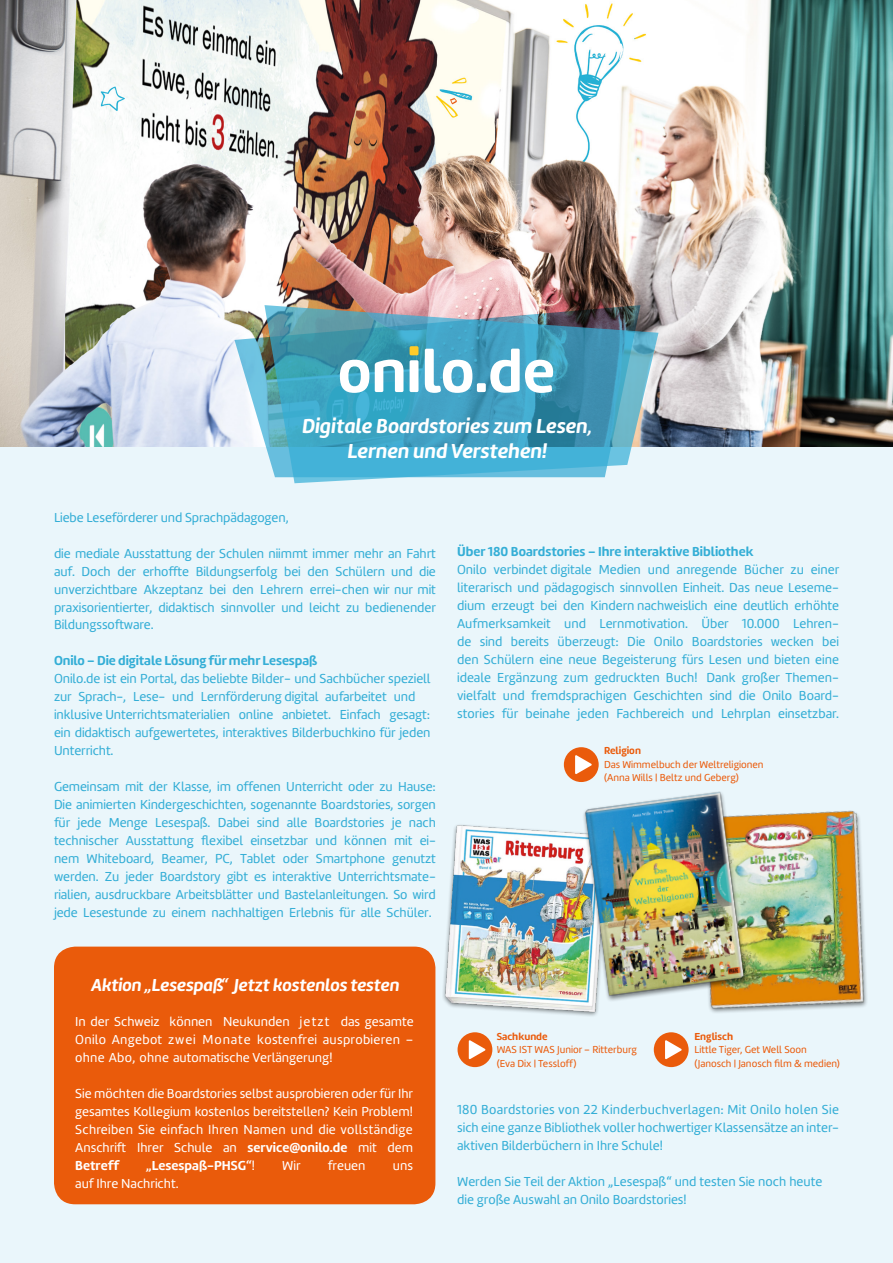
<style>
.page{position:relative;width:893px;height:1263px;background:#eaf6fb}
.page>*{position:absolute;margin:0;border:0;box-sizing:border-box;transform-origin:0 0}
.t1{font:21px/25.2px "Marine Rounded Bold Italic";color:#fff;text-align:center}
.t2{font:18px "Marine Rounded Bold Italic";letter-spacing:-.005em;color:#fff}
.t3{font:13.5px/18px "Marine Rounded Regular";letter-spacing:-.005em;color:#34aed6;text-align:justify}
.t4{font:13.5px/18px "Marine Rounded Regular";color:#fff;text-align:justify}
.t5{font:13.5px "Marine Rounded Bold";color:#34aed6}
.t6{font:13.5px "Marine Rounded Bold";color:#fff}
.t7{font:10.5px/13.5px "Marine Rounded Regular";color:#ea5b0b}
.s1{font-family:"Marine Rounded Bold"}
.s2{font-family:"Marine Rounded Regular"}
</style>
<div class="page">
<img style="left:0;top:0;width:893px;height:446px">
<svg style="left:234px;top:305px;width:30px;height:142px"></svg>
<svg style="left:264px;top:305px;width:394px;height:178px;background:#56a3bc"></svg>
<div style="left:54px;top:946px;width:381px;height:258px;background:#ea5b0b;border-radius:21px"></div>
<svg style="left:340px;top:360px;width:29px;height:33px"></svg>
<svg style="left:375px;top:360px;width:28px;height:32px"></svg>
<div style="left:410px;top:346px;width:8px;height:9px;background:#ffcb28;border-radius:2px"></div>
<svg style="left:425px;top:349px;width:47px;height:44px;background:#a0d1e3"></svg>
<div style="left:477px;top:383px;width:9px;height:9px;background:#fff;border-radius:2px"></div>
<svg style="left:490px;top:349px;width:63px;height:44px;background:#9ccfe0"></svg>
<div style="left:410px;top:360px;width:8px;height:32px;background:#fff;border-radius:2px"></div>
<img style="left:709px;top:810px;width:158px;height:203px">
<img style="left:443px;top:825px;width:155px;height:191px">
<img style="left:576px;top:791px;width:184px;height:215px">
<div style="left:458px;top:1032px;width:34px;height:35px;background:#ea5b0b;border-radius:50%"></div>
<svg style="left:469px;top:1040px;width:17px;height:19px"></svg>
<div style="left:654px;top:1032px;width:35px;height:35px;background:#ea5b0b;border-radius:50%"></div>
<svg style="left:665px;top:1040px;width:17px;height:19px"></svg>
<div style="left:564px;top:747px;width:35px;height:35px;background:#ea5b0b;border-radius:50%"></div>
<svg style="left:575px;top:755px;width:17px;height:19px"></svg>
<p class="t1" style="left:301px;top:413px;width:292px">Digitale Boardstories zum Lesen,<br>Lernen und Verstehen!</p>
<p class="t3" style="left:54px;top:508px;width:236px">Liebe Leseförderer und Sprachpädagogen,</p>
<p class="t3" style="left:54px;top:544px;width:383px">die mediale Ausstattung der Schulen niimmt immer mehr an Fahrt auf. Doch der erhoffte Bildungserfolg bei den Schülern und die unverzichtbare Akzeptanz bei den Lehrern errei-chen wir nur mit praxisorientierter, didaktisch sinnvoller und leicht zu bedienender Bildungssoftware.</p>
<p class="t3" style="left:54px;top:652px;width:378px;text-align:left"><span class="s1">Onilo – Die digitale Lösung für mehr Lesespaß<br></span>Onilo.de ist ein Portal, das beliebte Bilder- und Sachbücher speziell zur Sprach-, Lese- und Lernförderung digital aufarbeitet und inklusive Unterrichtsmaterialien online anbietet. Einfach gesagt: ein didaktisch aufgewertetes, interaktives Bilderbuchkino für jeden Unterricht.</p>
<p class="t3" style="left:54px;top:777px;width:383px">Gemeinsam mit der Klasse, im offenen Unterricht oder zu Hause:<br>Die animierten Kindergeschichten, sogenannte Boardstories, sorgen für jede Menge Lesespaß. Dabei sind alle Boardstories je nach technischer Ausstattung flexibel einsetzbar und können mit ei&shy;nem Whiteboard, Beamer, PC, Tablet oder Smartphone genutzt werden. Zu jeder Boardstory gibt es interaktive Unterrichtsmate&shy;rialien, ausdruckbare Arbeitsblätter und Bastelanleitungen. So wird jede Lesestunde zu einem nachhaltigen Erlebnis für alle Schüler.</p>
<p class="t5" style="left:457px;top:543px;width:298px">Über 180 Boardstories – Ihre interaktive Bibliothek</p>
<p class="t3" style="left:457px;top:560px;width:384px">Onilo verbindet digitale Medien und anregende Bücher zu einer literarisch und pädagogisch sinnvollen Einheit. Das neue Leseme&shy;dium erzeugt bei den Kindern nachweislich eine deutlich erhöhte Aufmerksamkeit und Lernmotivation. Über 10.000 Lehren&shy;de sind bereits überzeugt: Die Onilo Boardstories wecken bei den Schülern eine neue Begeisterung fürs Lesen und bieten eine ideale Ergänzung zum gedruckten Buch! Dank großer Themen&shy;vielfalt und fremdsprachigen Geschichten sind die Onilo Board&shy;stories für beinahe jeden Fachbereich und Lehrplan einsetzbar.</p>
<p class="t7" style="left:604px;top:744px;width:161px"><span class="s1">Religion<br></span>Das Wimmelbuch der Weltreligionen (Anna Wills | Beltz und Geberg)</p>
<p class="t2" style="left:91px;top:973px;width:310px">Aktion „Lesespaß“ Jetzt kostenlos testen</p>
<p class="t4" style="left:75px;top:1012px;width:340px">In der Schweiz können Neukunden jetzt das gesamte Onilo Angebot zwei Monate kostenfrei ausprobieren – ohne Abo, ohne automatische Verlängerung!</p>
<p class="t4" style="left:75px;top:1084px;width:339px">Sie möchten die Boardstories selbst ausprobieren oder für Ihr gesamtes Kollegium kostenlos bereitstellen? Kein Problem!<br>Schreiben Sie einfach Ihren Namen und die vollständige Anschrift Ihrer Schule an <span class="s1">service@onilo.de</span> mit dem <span class="s1">Betreff</span></p>
<p class="t6" style="left:146px;top:1157px;width:110px">„Lesespaß-PHSG“<span class="s2">!</span></p>
<p class="t4" style="left:282px;top:1156px;width:20px">Wir</p>
<p class="t4" style="left:328px;top:1156px;width:39px">freuen</p>
<p class="t4" style="left:393px;top:1156px;width:22px">uns</p>
<p class="t4" style="left:75px;top:1174px;width:105px">auf Ihre Nachricht.</p>
<p class="t7" style="left:497px;top:1029px;width:142px"><span class="s1">Sachkunde<br></span>WAS IST WAS Junior – Ritterburg (Eva Dix | Tessloff)</p>
<p class="t7" style="left:694px;top:1029px;width:147px"><span class="s1">Englisch<br></span>Little Tiger, Get Well Soon (Janosch | Janosch film &amp; medien)</p>
<p class="t3" style="left:457px;top:1100px;width:383px">180 Boardstories von 22 Kinderbuchverlagen: Mit Onilo holen Sie sich eine ganze Bibliothek voller hochwertiger Klassensätze an inter&shy;aktiven Bilderbüchern in Ihre Schule!</p>
<p class="t3" style="left:457px;top:1172px;width:367px">Werden Sie Teil der Aktion „Lesespaß“ und testen Sie noch heute die große Auswahl an Onilo Boardstories!</p>
</div>
